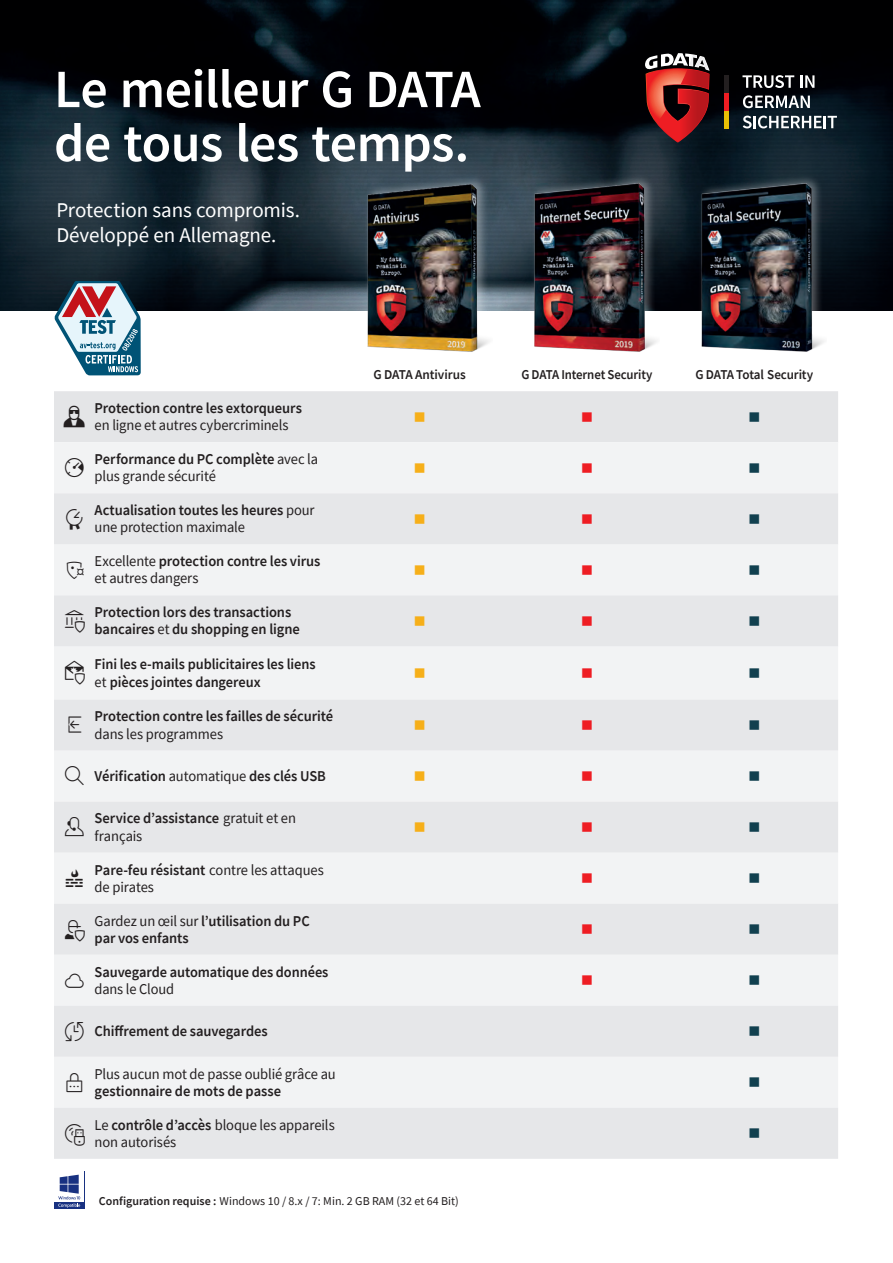
<style>
.page{position:relative;width:893px;height:1263px;background:#fff}
.page>*{position:absolute;margin:0;border:0;box-sizing:border-box;transform-origin:0 0}
.t1{font:600 54px/54px "Source Sans Pro";letter-spacing:-.015em;color:#fff}
.t2{font:27px "Gcon";color:#231f20}
.t3{font:24px "Gcon";color:#231f20}
.t4{font:21.75px "Gcon";color:#231f20}
.t5{font:21px/25.5px "Source Sans Pro";letter-spacing:-.005em;color:#fff}
.t6{font:600 15px/17.2px "Source Sans Pro";letter-spacing:-.005em;color:#231f20}
.t7{font:15px/17.2px "Source Sans Pro";letter-spacing:-.005em;color:#231f20}
.t8{font:600 15px/17.2px "Source Sans Pro";letter-spacing:-.005em;color:#231f20;scale:.96 1}
.t9{font:15px "Source Sans Pro";letter-spacing:-.005em;color:#231f20;scale:.96 1}
.t10{font:600 13.5px "Source Sans Pro";letter-spacing:-.01em;color:#231f20}
.t11{font:600 13.5px "Source Sans Pro";letter-spacing:-.01em;color:#231f20;scale:.95 1}
.t12{font:12px "Source Sans Pro";color:#231f20}
.t13{font:700 12px "Source Sans Pro";color:#11404f}
.t14{font:700 12px "Source Sans Pro";color:#ee1d23}
.t15{font:700 12px "Source Sans Pro";color:#f6af19}
.s1{font-weight:600}
.s2{font-weight:400}
.s3{font-family:"Gcon";font-weight:400;font-size:24px}
</style>
<div class="page">
<img style="left:0;top:0;width:893px;height:310px">
<div style="left:54px;top:391px;width:784px;height:51px;background:#e4e5e7"></div>
<div style="left:54px;top:442px;width:784px;height:51px;background:#f2f3f4"></div>
<svg style="left:54px;top:493px;width:784px;height:666px;fill:#e6e7e9"></svg>
<svg style="left:742px;top:75px;width:52px;height:13px"></svg>
<svg style="left:800px;top:75px;width:14px;height:13px"></svg>
<svg style="left:743px;top:95px;width:67px;height:13px"></svg>
<svg style="left:743px;top:116px;width:94px;height:12px"></svg>
<svg style="left:645px;top:53px;width:65px;height:89px;background:#893232"></svg>
<div style="left:724px;top:75px;width:5px;height:18px;background:#231f20"></div>
<div style="left:724px;top:93px;width:5px;height:18px;background:#ee1d23"></div>
<div style="left:724px;top:111px;width:5px;height:17px;background:#e9c005"></div>
<div style="left:54px;top:1171px;width:30px;height:38px;background:#183181"></div>
<div style="left:55px;top:1172px;width:29px;height:30px;background:#fff"></div>
<svg style="left:58px;top:1175px;width:22px;height:33px"></svg>
<svg style="left:54px;top:282px;width:87px;height:93px;background:#909ba9"></svg>
<div style="left:364px;top:174px;width:137px;height:183px;background:#fff;opacity:.35"></div>
<img style="left:365px;top:182px;width:127px;height:172px">
<div style="left:531px;top:174px;width:137px;height:182px;background:#fff;opacity:.35"></div>
<img style="left:532px;top:182px;width:128px;height:171px">
<div style="left:698px;top:174px;width:137px;height:182px;background:#fff;opacity:.35"></div>
<img style="left:699px;top:182px;width:128px;height:171px">
<h1 class="t1" style="left:54px;top:62px;width:428px">Le meilleur G DATA de tous les temps.</h1>
<h3 class="t5" style="left:56px;top:197px;width:245px">Protection sans compromis.<br>Développé en Allemagne.</h3>
<h2 class="t2" style="left:61px;top:403px;width:28px">Ç</h2>
<p class="t6" style="left:95px;top:399px;width:209px">Protection contre les extorqueurs</p>
<p class="t7" style="left:95px;top:417px;width:196px">en ligne et autres cybercriminels</p>
<p class="t10" style="left:374px;top:366px;width:94px">G DATA Antivirus</p>
<p class="t11" style="left:521px;top:366px;width:139px">G DATA Internet Security</p>
<p class="t10" style="left:696px;top:366px;width:119px">G DATA Total Security</p>
<p class="t15" style="left:414px;top:408px;width:12px">■</p>
<p class="t14" style="left:582px;top:408px;width:12px">■</p>
<p class="t13" style="left:749px;top:408px;width:12px">■</p>
<h3 class="t3" style="left:63px;top:456px;width:25px">°</h3>
<p class="t7" style="left:95px;top:450px;width:225px"><span class="s1">Performance du PC complète</span> avec la plus grande sécurité</p>
<p class="t15" style="left:414px;top:459px;width:12px">■</p>
<p class="t14" style="left:582px;top:459px;width:12px">■</p>
<p class="t13" style="left:749px;top:459px;width:12px">■</p>
<h3 class="t3" style="left:63px;top:507px;width:25px">’</h3>
<p class="t6" style="left:95px;top:501px;width:222px">Actualisation toutes les heures <span class="s2">pour une protection maximale</span></p>
<p class="t15" style="left:414px;top:510px;width:12px">■</p>
<p class="t14" style="left:582px;top:510px;width:12px">■</p>
<p class="t13" style="left:749px;top:510px;width:12px">■</p>
<h3 class="t4" style="left:64px;top:559px;width:23px">A</h3>
<p class="t7" style="left:95px;top:552px;width:227px">Excellente <span class="s1">protection contre les virus </span>et autres dangers</p>
<p class="t15" style="left:414px;top:562px;width:12px">■</p>
<p class="t14" style="left:582px;top:562px;width:12px">■</p>
<p class="t13" style="left:749px;top:562px;width:12px">■</p>
<h3 class="t3" style="left:63px;top:609px;width:25px">B</h3>
<p class="t6" style="left:95px;top:603px;width:207px">Protection lors des transactions bancaires <span class="s2">et</span> du shopping en ligne</p>
<p class="t15" style="left:414px;top:613px;width:12px">■</p>
<p class="t14" style="left:582px;top:613px;width:12px">■</p>
<p class="t13" style="left:749px;top:613px;width:12px">■</p>
<h3 class="t3" style="left:63px;top:661px;width:25px">Ä</h3>
<p class="t8" style="left:95px;top:655px;width:232px">Fini les e-mails publicitaires les liens <span class="s2">et</span> pièces jointes dangereux</p>
<p class="t15" style="left:414px;top:665px;width:12px">■</p>
<p class="t14" style="left:582px;top:665px;width:12px">■</p>
<p class="t13" style="left:749px;top:665px;width:12px">■</p>
<h3 class="t3" style="left:63px;top:713px;width:25px">E</h3>
<p class="t6" style="left:95px;top:708px;width:240px">Protection contre les failles de sécurité</p>
<p class="t7" style="left:95px;top:725px;width:130px">dans les programmes</p>
<p class="t15" style="left:414px;top:717px;width:12px">■</p>
<p class="t14" style="left:582px;top:717px;width:12px">■</p>
<p class="t13" style="left:749px;top:717px;width:12px">■</p>
<p class="t6" style="left:63px;top:767px;width:265px"><span class="s3">a</span> Vérification <span class="s2">automatique</span> des clés USB</p>
<p class="t15" style="left:414px;top:768px;width:12px">■</p>
<p class="t14" style="left:582px;top:768px;width:12px">■</p>
<p class="t13" style="left:749px;top:768px;width:12px">■</p>
<h3 class="t3" style="left:63px;top:815px;width:25px">ª</h3>
<p class="t6" style="left:95px;top:810px;width:203px">Service d’assistance <span class="s2">gratuit et en français</span></p>
<p class="t15" style="left:414px;top:819px;width:12px">■</p>
<p class="t14" style="left:582px;top:819px;width:12px">■</p>
<p class="t13" style="left:749px;top:819px;width:12px">■</p>
<h3 class="t4" style="left:64px;top:867px;width:23px">F</h3>
<p class="t7" style="left:95px;top:861px;width:231px"><span class="s1">Pare-feu résistant</span> contre les attaques de pirates</p>
<p class="t14" style="left:582px;top:870px;width:12px">■</p>
<p class="t13" style="left:749px;top:870px;width:12px">■</p>
<h3 class="t3" style="left:63px;top:917px;width:25px">î</h3>
<p class="t6" style="left:95px;top:912px;width:217px"><span class="s2">Gardez un œil sur</span> l’utilisation du PC par vos enfants</p>
<p class="t14" style="left:582px;top:921px;width:12px">■</p>
<p class="t13" style="left:749px;top:921px;width:12px">■</p>
<h3 class="t3" style="left:63px;top:968px;width:25px">©</h3>
<p class="t8" style="left:95px;top:963px;width:245px">Sauvegarde automatique des données</p>
<p class="t9" style="left:95px;top:979px;width:84px">dans le Cloud</p>
<p class="t14" style="left:582px;top:972px;width:12px">■</p>
<p class="t13" style="left:749px;top:972px;width:12px">■</p>
<p class="t6" style="left:63px;top:1022px;width:207px"><span class="s3">~</span> Chiffrement de sauvegardes</p>
<p class="t13" style="left:749px;top:1023px;width:12px">■</p>
<h3 class="t3" style="left:63px;top:1070px;width:25px">ၨ</h3>
<p class="t7" style="left:95px;top:1065px;width:243px">Plus aucun mot de passe oublié grâce au</p>
<p class="t13" style="left:749px;top:1074px;width:12px">■</p>
<p class="t6" style="left:95px;top:1082px;width:188px">gestionnaire de mots de passe</p>
<h3 class="t3" style="left:63px;top:1121px;width:25px">D</h3>
<p class="t7" style="left:95px;top:1116px;width:242px">Le <span class="s1">contrôle d’accès</span> bloque les appareils non autorisés</p>
<p class="t13" style="left:749px;top:1125px;width:12px">■</p>
<p class="t12" style="left:99px;top:1193px;width:361px"><span class="s1">Configuration requise :</span> Windows 10 / 8.x / 7: Min. 2 GB RAM (32 et 64 Bit)</p>
</div>
